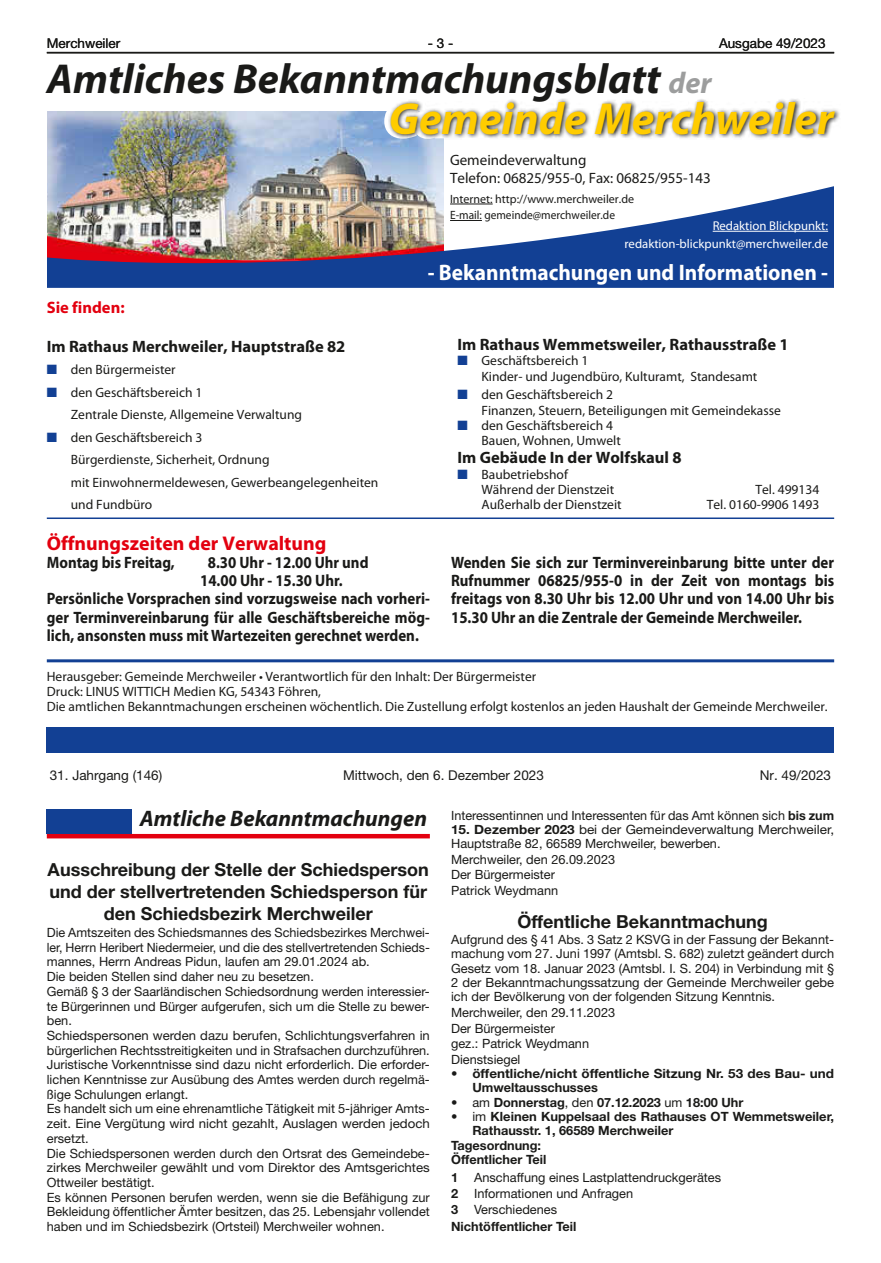
<style>
.page{position:relative;width:881px;height:1263px;background:#fff}
.page>*{position:absolute;margin:0;border:0;box-sizing:border-box;transform-origin:0 0}
.t1{font:italic 700 45px "Myriad Pro";color:#fc0}
.t2{font:italic 700 42px "Myriad Pro";color:#1a1a18}
.t3{font:700 22.5px "Myriad Pro";color:#fff;scale:.95 1}
.t4{font:italic 700 22.5px "Myriad Pro";color:#1a1a18}
.t5{font:700 19.8px "Myriad Pro";color:#e3000f}
.t6{font:700 18px/22.4px "Helvetica Neue LT";color:#1a1a18;text-align:center}
.t7{font:700 16.5px/18.1px "Myriad Pro";color:#1a1a18;text-align:justify;scale:.9 1}
.t8{font:700 16.5px "Myriad Pro";color:#1a1a18}
.t9{font:700 16.5px "Myriad Pro";color:#e3000f}
.t10{font:15px/18px "Myriad Pro";color:#1a1a18}
.t11{font:13.5px/22.5px "Myriad Pro";color:#1a1a18}
.t12{font:13.5px "Helvetica Neue LT";color:#1a1a18}
.t13{font:12.75px/14.7px "Helvetica Neue LT";color:#1a1a18}
.t14{font:700 12.75px/14.4px "Helvetica Neue LT";color:#1a1a18}
.t15{font:12.75px/14.4px "Helvetica Neue LT";color:#1a1a18;scale:1.06 1}
.t16{font:12.75px/18px "Myriad Pro";color:#fff;text-align:right}
.t17{font:12px/16.5px "Myriad Pro";color:#1a1a18}
.s1{font-size:30px;color:#9c9d9d}
.s2{color:#124094}
.s3{font-weight:700}
.s4{font-weight:400}
</style>
<div class="page">
<hr style="left:47px;top:834px;width:382px;height:4px;background:#e3000f">
<div style="left:47px;top:809px;width:85px;height:25px;background:#124094"></div>
<hr style="left:47px;top:52px;width:786px;height:1px;background:#1a1a18">
<img style="left:47px;top:112px;width:396px;height:63px">
<img style="left:47px;top:175px;width:397px;height:11px">
<img style="left:47px;top:186px;width:786px;height:102px">
<hr style="left:450px;top:204px;width:42px;height:1px;background:#1a1a18">
<hr style="left:450px;top:220px;width:31px;height:1px;background:#1a1a18">
<hr style="left:712px;top:231px;width:115px;height:1px;background:#fff">
<svg style="left:387px;top:99px;width:453px;height:41px"></svg>
<hr style="left:47px;top:517px;width:786px;height:2px;background:#124094">
<hr style="left:47px;top:659px;width:786px;height:3px;background:#124094">
<div style="left:47px;top:727px;width:786px;height:26px;background:#124094"></div>
<p class="t12" style="left:47px;top:35px;width:75px">Merchweiler</p>
<p class="t12" style="left:427px;top:35px;width:27px">- 3 -</p>
<p class="t12" style="left:718px;top:35px;width:108px">Ausgabe 49/2023</p>
<h2 class="t2" style="left:47px;top:52px;width:666px">Amtliches Bekanntmachungsblatt <span class="s1">der</span></h2>
<h1 class="t1" style="left:388px;top:89px;width:446px">Gemeinde Merchweiler</h1>
<p class="t10" style="left:450px;top:151px;width:262px">Gemeindeverwaltung<br>Telefon: 06825/955-0, Fax: 06825/955-143</p>
<p class="t17" style="left:450px;top:190px;width:185px">Internet: http://www.merchweiler.de<br>E-mail: gemeinde@merchweiler.de</p>
<p class="t16" style="left:624px;top:216px;width:205px">Redaktion Blickpunkt: redaktion-blickpunkt@merchweiler.de</p>
<p class="t9" style="left:47px;top:297px;width:79px">Sie finden:</p>
<p class="t8" style="left:47px;top:336px;width:300px">Im Rathaus Merchweiler, Hauptstraße 82</p>
<p class="t11" style="left:47px;top:358px;width:130px"><span class="s2">■</span> den Bürgermeister</p>
<p class="t11" style="left:71px;top:381px;width:233px;text-indent:-24px"><span class="s2">■</span> den Geschäftsbereich 1<br>Zentrale Dienste, Allgemeine Verwaltung</p>
<p class="t11" style="left:71px;top:426px;width:309px;text-indent:-24px"><span class="s2">■</span> den Geschäftsbereich 3<br>Bürgerdienste, Sicherheit, Ordnung<br>mit Einwohnermeldewesen, Gewerbeangelegenheiten und Fundbüro</p>
<h3 class="t3" style="left:427px;top:258px;width:423px">- Bekanntmachungen und Informationen -</h3>
<p class="t8" style="left:457px;top:334px;width:332px">Im Rathaus Wemmetsweiler, Rathausstraße 1</p>
<p class="t11" style="left:481px;top:353px;width:277px;line-height:15.3px;text-indent:-24px"><span class="s2">■</span> Geschäftsbereich 1<br>Kinder- und Jugendbüro, Kulturamt, Standesamt</p>
<p class="t11" style="left:481px;top:387px;width:301px;line-height:15.1px;text-indent:-24px"><span class="s2">■</span> den Geschäftsbereich 2<br>Finanzen, Steuern, Beteiligungen mit Gemeindekasse</p>
<p class="t11" style="left:481px;top:417px;width:141px;line-height:15.1px;text-indent:-24px"><span class="s2">■</span> den Geschäftsbereich 4<br>Bauen, Wohnen, Umwelt</p>
<p class="t8" style="left:457px;top:447px;width:225px">Im Gebäude In der Wolfskaul 8</p>
<p class="t11" style="left:481px;top:466px;width:134px;line-height:15.1px;text-indent:-24px"><span class="s2">■</span> Baubetriebshof<br>Während der Dienstzeit</p>
<p class="t11" style="left:755px;top:478px;width:65px">Tel. 499134</p>
<p class="t11" style="left:481px;top:493px;width:142px">Außerhalb der Dienstzeit</p>
<p class="t11" style="left:706px;top:493px;width:114px">Tel. 0160-9906 1493</p>
<h3 class="t5" style="left:47px;top:530px;width:281px">Öffnungszeiten der Verwaltung</h3>
<p class="t7" style="left:47px;top:553px;width:144px">Montag bis Freitag,</p>
<p class="t7" style="left:208px;top:553px;width:180px">8.30 Uhr - 12.00 Uhr und</p>
<p class="t7" style="left:200px;top:571px;width:160px">14.00 Uhr - 15.30 Uhr.</p>
<p class="t7" style="left:47px;top:589px;width:427px">Persönliche Vorsprachen sind vorzugsweise nach vorheri-</p>
<p class="t7" style="left:47px;top:607px;width:427px">ger Terminvereinbarung für alle Geschäftsbereiche mög-</p>
<p class="t7" style="left:47px;top:626px;width:415px">lich, ansonsten muss mit Wartezeiten gerechnet werden.</p>
<p class="t7" style="left:451px;top:553px;width:427px">Wenden Sie sich zur Terminvereinbarung bitte unter der Rufnummer 06825/955-0 in der Zeit von montags bis freitags von 8.30 Uhr bis 12.00 Uhr und von 14.00 Uhr bis 15.30 Uhr an die Zentrale der Gemeinde Merchweiler.</p>
<p class="t11" style="left:47px;top:669px;width:782px;line-height:15px">Herausgeber: Gemeinde Merchweiler • Verantwortlich für den Inhalt: Der Bürgermeister<br>Druck: LINUS WITTICH Medien KG, 54343 Föhren,<br>Die amtlichen Bekanntmachungen erscheinen wöchentlich. Die Zustellung erfolgt kostenlos an jeden Haushalt der Gemeinde Merchweiler.</p>
<p class="t12" style="left:50px;top:767px;width:114px">31. Jahrgang (146)</p>
<p class="t12" style="left:343px;top:767px;width:202px">Mittwoch, den 6. Dezember 2023</p>
<p class="t12" style="left:759px;top:767px;width:73px">Nr. 49/2023</p>
<h3 class="t4" style="left:140px;top:804px;width:289px">Amtliche Bekanntmachungen</h3>
<h3 class="t6" style="left:48px;top:858px;width:382px">Ausschreibung der Stelle der Schiedsperson und der stellvertretenden Schiedsperson für den Schiedsbezirk Merchweiler</h3>
<p class="t13" style="left:47px;top:925px;width:384px">Die Amtszeiten des Schiedsmannes des Schiedsbezirkes Merchwei&shy;ler, Herrn Heribert Niedermeier, und die des stellvertretenden Schieds&shy;mannes, Herrn Andreas Pidun, laufen am 29.01.2024 ab.<br>Die beiden Stellen sind daher neu zu besetzen.<br>Gemäß § 3 der Saarländischen Schiedsordnung werden interessier&shy;te Bürgerinnen und Bürger aufgerufen, sich um die Stelle zu bewer&shy;ben.<br>Schiedspersonen werden dazu berufen, Schlichtungsverfahren in bürgerlichen Rechtsstreitigkeiten und in Strafsachen durchzuführen.<br>Juristische Vorkenntnisse sind dazu nicht erforderlich. Die erforder&shy;lichen Kenntnisse zur Ausübung des Amtes werden durch regelmä&shy;ßige Schulungen erlangt.<br>Es handelt sich um eine ehrenamtliche Tätigkeit mit 5-jähriger Amts&shy;zeit. Eine Vergütung wird nicht gezahlt, Auslagen werden jedoch ersetzt.<br>Die Schiedspersonen werden durch den Ortsrat des Gemeindebe&shy;zirkes Merchweiler gewählt und vom Direktor des Amtsgerichtes Ottweiler bestätigt.<br>Es können Personen berufen werden, wenn sie die Befähigung zur Bekleidung öffentlicher Ämter besitzen, das 25. Lebensjahr vollendet haben und im Schiedsbezirk (Ortsteil) Merchweiler wohnen.</p>
<p class="t13" style="left:451px;top:807px;width:384px">Interessentinnen und Interessenten für das Amt können sich <span class="s3">bis zum</span></p>
<p class="t15" style="left:451px;top:822px;width:362px"><span class="s3">15. Dezember 2023</span> bei der Gemeindeverwaltung Merchweiler,<br>Hauptstraße 82, 66589 Merchweiler, bewerben.</p>
<p class="t13" style="left:451px;top:851px;width:165px;line-height:15.6px">Merchweiler, den 26. 09.2023<br>Der Bürgermeister<br>Patrick Weydmann</p>
<h3 class="t6" style="left:517px;top:909px;width:251px">Öffentliche Bekanntmachung</h3>
<p class="t13" style="left:451px;top:932px;width:384px;text-align:justify">Aufgrund des § 41 Abs. 3 Satz 2 KSVG in der Fassung der Bekannt&shy;machung vom 27. Juni 1997 (Amtsbl. S. 682) zuletzt geändert durch Gesetz vom 18. Januar 2023 (Amtsbl. I. S. 204) in Verbindung mit § 2 der Bekanntmachungssatzung der Gemeinde Merchweiler gebe ich der Bevölkerung von der folgenden Sitzung Kenntnis.</p>
<p class="t13" style="left:451px;top:1004px;width:165px;line-height:15.6px">Merchweiler, den 29. 11.2023<br>Der Bürgermeister<br>gez. : Patrick Weydmann<br>Dienstsiegel</p>
<p class="t14" style="left:472px;top:1066px;width:363px;text-indent:-21px">• öffentliche/nicht öffentliche Sitzung Nr. 53 des Bau- und<br>Umweltausschusses</p>
<p class="t14" style="left:451px;top:1095px;width:294px"><span class="s4">• am</span> Donnerstag<span class="s4">, den</span> 07.12.2023 <span class="s4">um</span> 18:00 Uhr</p>
<p class="t14" style="left:451px;top:1109px;width:384px"><span class="s4">• im</span> Kleinen Kuppelsaal des Rathauses OT Wemmetsweiler,</p>
<p class="t14" style="left:472px;top:1123px;width:202px">Rathausstr. 1, 66589 Merchweiler</p>
<p class="t14" style="left:451px;top:1138px;width:91px">Tagesordnung:</p>
<p class="t14" style="left:451px;top:1152px;width:97px">Öffentlicher Teil</p>
<p class="t13" style="left:451px;top:1169px;width:271px;line-height:16px"><span class="s3">1</span> Anschaffung eines Lastplattendruckgerätes<br><span class="s3">2</span> Informationen und Anfragen<br><span class="s3">3</span> Verschiedenes</p>
<p class="t14" style="left:451px;top:1219px;width:127px">Nichtöffentlicher Teil</p>
</div>
